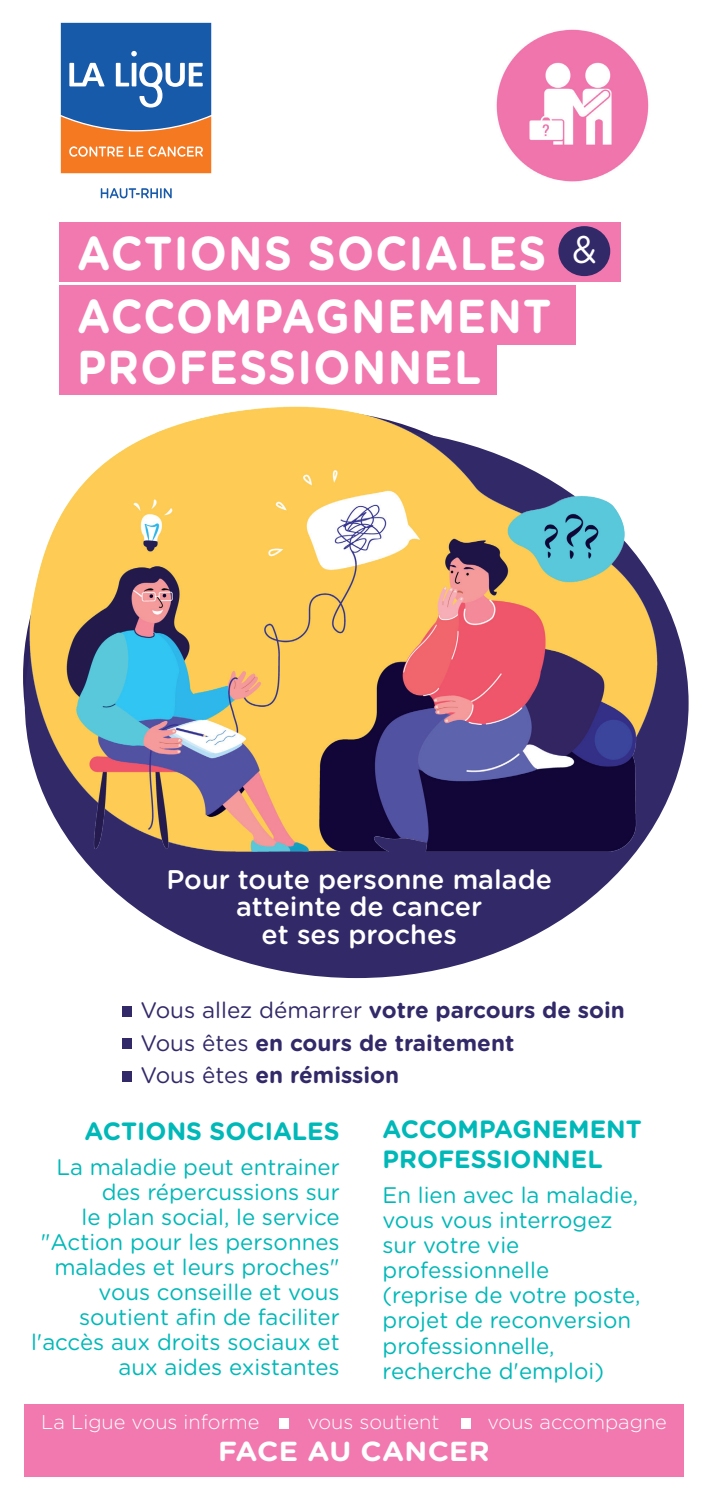
<style>
.page{position:relative;width:709px;height:1489px;background:#fff}
.page>*{position:absolute;margin:0;border:0;box-sizing:border-box;transform-origin:0 0}
.t1{font:700 47.5px/62.8px "Gotham Rounded";letter-spacing:.03em;color:#fff;scale:.92 1}
.t2{font:38.5px "Gotham Rounded";color:#fff;scale:.92 1}
.t3{font:700 27.5px "Gotham Rounded";letter-spacing:.01em;color:#fff;scale:1.05 1}
.t4{font:500 27px/27.5px "Gotham Rounded";color:#fff;text-align:center}
.t5{font:700 25px/30px "Gotham Rounded";color:#00b8b8}
.t6{font:22.5px/25px "Gotham Rounded";color:#00b8b8;text-align:right}
.t7{font:700 22.5px/32.5px "Gotham Rounded";color:#322969}
.t8{font:300 20px "Gotham Rounded";color:#fff}
.s1{font-weight:400}
</style>
<div class="page">
<div style="left:25px;top:428px;width:663px;height:550px;background:#322969;border-radius:50%"></div>
<img style="left:23px;top:386px;width:639px;height:499px">
<svg style="left:60px;top:22px;width:152px;height:152px;background:#71768d"></svg>
<svg style="left:101px;top:188px;width:71px;height:10px"></svg>
<img style="left:496px;top:29px;width:153px;height:153px">
<div style="left:122px;top:1005px;width:9px;height:11px;background:#322969"></div>
<div style="left:122px;top:1038px;width:9px;height:10px;background:#322969"></div>
<div style="left:122px;top:1071px;width:9px;height:10px;background:#322969"></div>
<div style="left:59px;top:339px;width:437px;height:56px;background:#f179af"></div>
<div style="left:59px;top:285px;width:516px;height:60px;background:#f179af"></div>
<div style="left:59px;top:222px;width:561px;height:59px;background:#f179af"></div>
<div style="left:558px;top:226px;width:52px;height:50px;background:#322969;border-radius:50%"></div>
<div style="left:24px;top:1403px;width:659px;height:72px;background:#f179af"></div>
<div style="left:279px;top:1417px;width:10px;height:10px;background:#fff"></div>
<div style="left:461px;top:1417px;width:9px;height:10px;background:#fff"></div>
<h1 class="t1" style="left:77px;top:220px;width:517px">ACTIONS SOCIALES<br>ACCOMPAGNEMENT</h1>
<h1 class="t1" style="left:77px;top:334px;width:440px">PROFESSIONNEL</h1>
<h2 class="t2" style="left:572px;top:223px;width:28px">&amp;</h2>
<p class="t4" style="left:166px;top:864px;width:387px">Pour toute personne malade atteinte de cancer<br>et ses proches</p>
<p class="t7" style="left:140px;top:992px;width:486px"><span class="s1">Vous allez démarrer</span> votre parcours de soin<br><span class="s1">Vous êtes</span> en cours de traitement<br><span class="s1">Vous êtes</span> en rémission</p>
<p class="t5" style="left:85px;top:1115px;width:256px">ACTIONS SOCIALES</p>
<p class="t6" style="left:31px;top:1153px;width:310px">La maladie peut entrainer des répercussions sur<br>le plan social, le service "Action pour les personnes malades et leurs proches" vous conseille et vous soutient afin de faciliter l'accès aux droits sociaux et aux aides existantes</p>
<p class="t5" style="left:382px;top:1113px;width:261px">ACCOMPAGNEMENT<br>PROFESSIONNEL</p>
<p class="t6" style="left:382px;top:1181px;width:260px;text-align:left">En lien avec la maladie, vous vous interrogez sur votre vie professionnelle<br>(reprise de votre poste, projet de reconversion professionnelle, recherche d'emploi)</p>
<p class="t8" style="left:41px;top:1408px;width:220px">La Ligue vous informe</p>
<p class="t8" style="left:307px;top:1408px;width:133px">vous soutient</p>
<p class="t8" style="left:487px;top:1408px;width:181px">vous accompagne</p>
<p class="t3" style="left:218px;top:1431px;width:260px">FACE AU CANCER</p>
</div>
